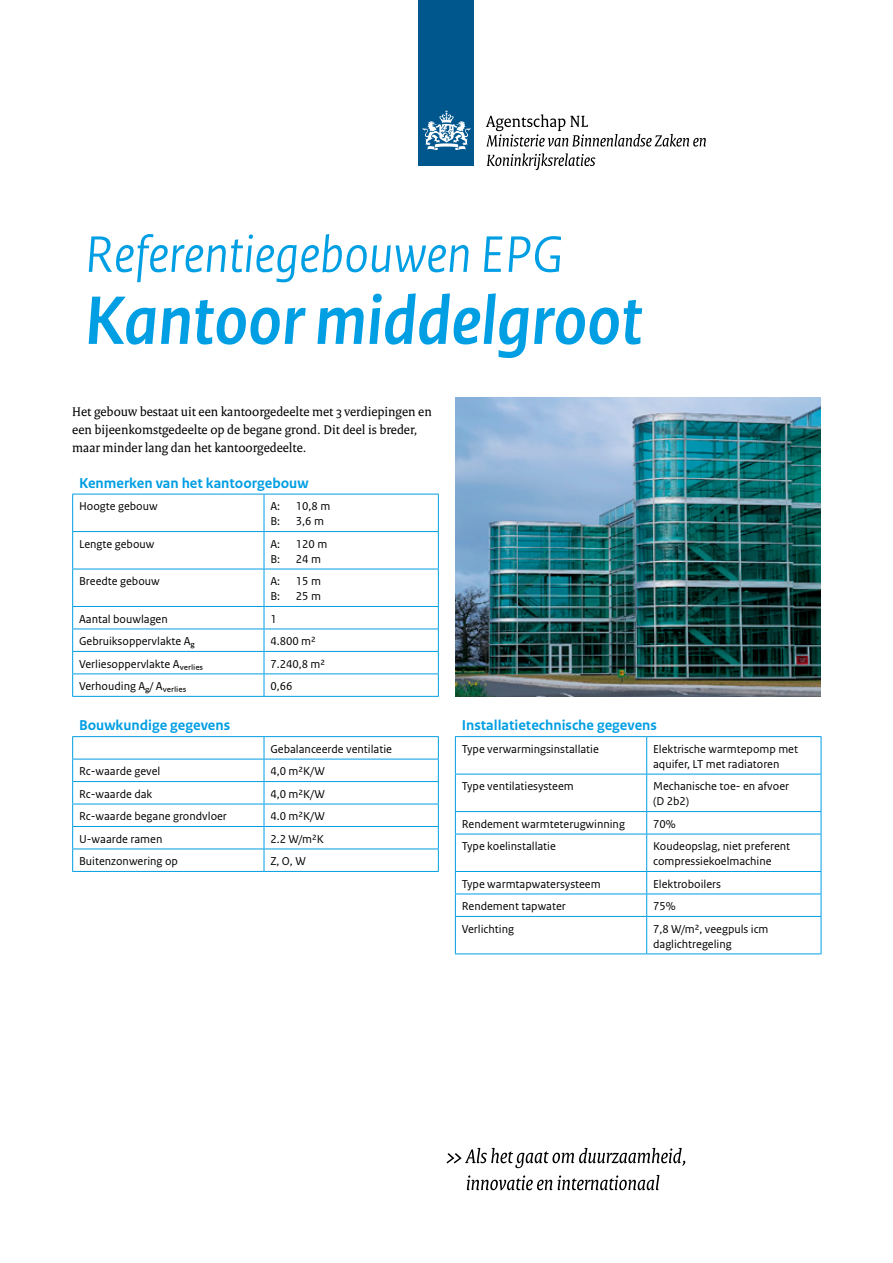
<style>
.page{position:relative;width:893px;height:1263px;background:#fff}
.page>*{position:absolute;margin:0;border:0;box-sizing:border-box;transform-origin:0 0}
.t1{font:italic 700 72px "Rijksoverheid Sans Heading";color:#009ee3}
.t2{font:italic 54px "Rijksoverheid Sans Heading";color:#009ee3}
.t3{font:700 15px "Rijksoverheid Sans Text";color:#009ee3}
.t4{font:13.5px/18px "Rijksoverheid Serif";color:#000}
.t5{font:12px/15px "Rijksoverheid Sans Text";color:#000}
</style>
<div class="page">
<svg style="left:467px;top:1175px;width:192px;height:15px"></svg>
<svg style="left:446px;top:1148px;width:239px;height:20px"></svg>
<div style="left:419px;top:0;width:55px;height:166px;background:#00578e"></div>
<svg style="left:423px;top:110px;width:47px;height:40px"></svg>
<svg style="left:486px;top:114px;width:220px;height:33px"></svg>
<svg style="left:487px;top:153px;width:108px;height:17px"></svg>
<img style="left:455px;top:398px;width:366px;height:299px">
<hr style="left:264px;top:494px;width:1px;height:37px;background:#009ee3">
<hr style="left:72px;top:531px;width:192px;height:1px;background:#009ee3">
<hr style="left:264px;top:531px;width:175px;height:1px;background:#009ee3">
<hr style="left:264px;top:532px;width:1px;height:37px;background:#009ee3">
<hr style="left:72px;top:569px;width:192px;height:1px;background:#009ee3">
<hr style="left:264px;top:569px;width:175px;height:1px;background:#009ee3">
<hr style="left:264px;top:569px;width:1px;height:37px;background:#009ee3">
<hr style="left:72px;top:606px;width:192px;height:1px;background:#009ee3">
<hr style="left:264px;top:606px;width:175px;height:1px;background:#009ee3">
<hr style="left:72px;top:629px;width:192px;height:1px;background:#009ee3">
<hr style="left:264px;top:629px;width:175px;height:1px;background:#009ee3">
<hr style="left:72px;top:651px;width:192px;height:1px;background:#009ee3">
<hr style="left:264px;top:651px;width:175px;height:1px;background:#009ee3">
<hr style="left:72px;top:673px;width:192px;height:1px;background:#009ee3">
<hr style="left:264px;top:673px;width:175px;height:1px;background:#009ee3">
<svg style="left:264px;top:607px;width:1px;height:89px"></svg>
<hr style="left:72px;top:494px;width:1px;height:37px;background:#009ee3">
<hr style="left:438px;top:494px;width:1px;height:37px;background:#009ee3">
<hr style="left:72px;top:532px;width:1px;height:37px;background:#009ee3">
<hr style="left:438px;top:532px;width:1px;height:37px;background:#009ee3">
<hr style="left:72px;top:569px;width:1px;height:37px;background:#009ee3">
<hr style="left:438px;top:569px;width:1px;height:37px;background:#009ee3">
<svg style="left:72px;top:607px;width:1px;height:89px"></svg>
<svg style="left:438px;top:607px;width:1px;height:89px"></svg>
<hr style="left:72px;top:696px;width:192px;height:1px;background:#009ee3">
<hr style="left:264px;top:696px;width:175px;height:1px;background:#009ee3">
<hr style="left:72px;top:494px;width:192px;height:1px;background:#009ee3">
<hr style="left:264px;top:494px;width:175px;height:1px;background:#009ee3">
<hr style="left:72px;top:759px;width:192px;height:1px;background:#009ee3">
<hr style="left:264px;top:759px;width:175px;height:1px;background:#009ee3">
<hr style="left:72px;top:781px;width:192px;height:1px;background:#009ee3">
<hr style="left:264px;top:781px;width:175px;height:1px;background:#009ee3">
<hr style="left:72px;top:804px;width:192px;height:1px;background:#009ee3">
<hr style="left:264px;top:804px;width:175px;height:1px;background:#009ee3">
<hr style="left:72px;top:826px;width:192px;height:1px;background:#009ee3">
<hr style="left:264px;top:826px;width:175px;height:1px;background:#009ee3">
<hr style="left:72px;top:848px;width:192px;height:1px;background:#009ee3">
<hr style="left:264px;top:848px;width:175px;height:1px;background:#009ee3">
<svg style="left:264px;top:737px;width:1px;height:134px"></svg>
<svg style="left:72px;top:737px;width:1px;height:134px"></svg>
<svg style="left:438px;top:737px;width:1px;height:134px"></svg>
<hr style="left:72px;top:871px;width:192px;height:1px;background:#009ee3">
<hr style="left:264px;top:871px;width:175px;height:1px;background:#009ee3">
<hr style="left:72px;top:736px;width:192px;height:1px;background:#009ee3">
<hr style="left:264px;top:736px;width:175px;height:1px;background:#009ee3">
<hr style="left:646px;top:737px;width:1px;height:37px;background:#009ee3">
<hr style="left:455px;top:774px;width:192px;height:1px;background:#009ee3">
<hr style="left:647px;top:774px;width:174px;height:1px;background:#009ee3">
<hr style="left:646px;top:774px;width:1px;height:37px;background:#009ee3">
<hr style="left:455px;top:811px;width:192px;height:1px;background:#009ee3">
<hr style="left:647px;top:811px;width:174px;height:1px;background:#009ee3">
<svg style="left:646px;top:812px;width:1px;height:22px"></svg>
<hr style="left:455px;top:834px;width:192px;height:1px;background:#009ee3">
<hr style="left:647px;top:834px;width:174px;height:1px;background:#009ee3">
<hr style="left:646px;top:834px;width:1px;height:37px;background:#009ee3">
<hr style="left:455px;top:871px;width:192px;height:1px;background:#009ee3">
<hr style="left:647px;top:871px;width:174px;height:1px;background:#009ee3">
<hr style="left:455px;top:893px;width:192px;height:1px;background:#009ee3">
<hr style="left:647px;top:893px;width:174px;height:1px;background:#009ee3">
<svg style="left:646px;top:872px;width:1px;height:44px"></svg>
<hr style="left:455px;top:916px;width:192px;height:1px;background:#009ee3">
<hr style="left:647px;top:916px;width:174px;height:1px;background:#009ee3">
<hr style="left:646px;top:917px;width:1px;height:36px;background:#009ee3">
<hr style="left:455px;top:737px;width:1px;height:37px;background:#009ee3">
<hr style="left:821px;top:737px;width:1px;height:37px;background:#009ee3">
<hr style="left:455px;top:774px;width:1px;height:37px;background:#009ee3">
<hr style="left:821px;top:774px;width:1px;height:37px;background:#009ee3">
<svg style="left:455px;top:812px;width:1px;height:22px"></svg>
<svg style="left:821px;top:812px;width:1px;height:22px"></svg>
<hr style="left:455px;top:834px;width:1px;height:37px;background:#009ee3">
<hr style="left:821px;top:834px;width:1px;height:37px;background:#009ee3">
<svg style="left:455px;top:872px;width:1px;height:44px"></svg>
<svg style="left:821px;top:872px;width:1px;height:44px"></svg>
<hr style="left:455px;top:917px;width:1px;height:36px;background:#009ee3">
<hr style="left:821px;top:917px;width:1px;height:36px;background:#009ee3">
<hr style="left:455px;top:953px;width:192px;height:1px;background:#009ee3">
<hr style="left:647px;top:953px;width:174px;height:1px;background:#009ee3">
<hr style="left:455px;top:736px;width:192px;height:1px;background:#009ee3">
<hr style="left:647px;top:736px;width:174px;height:1px;background:#009ee3">
<h2 class="t2" style="left:85px;top:224px;width:480px">Referentiegebouwen EPG</h2>
<h1 class="t1" style="left:85px;top:280px;width:559px">Kantoor middelgroot</h1>
<p class="t4" style="left:72px;top:402px;width:361px">Het gebouw bestaat uit een kantoorgedeelte met 3 verdiepingen en een bijeenkomstgedeelte op de begane grond. Dit deel is breder, maar minder lang dan het kantoorgedeelte.</p>
<p class="t3" style="left:79px;top:474px;width:231px">Kenmerken van het kantoorgebouw</p>
<p class="t5" style="left:79px;top:499px;width:80px">Hoogte gebouw</p>
<p class="t5" style="left:270px;top:499px;width:11px">A:</p>
<p class="t5" style="left:296px;top:499px;width:36px">10,8 m</p>
<p class="t5" style="left:270px;top:514px;width:11px">B:</p>
<p class="t5" style="left:296px;top:514px;width:30px">3,6 m</p>
<p class="t5" style="left:79px;top:536px;width:77px">Lengte gebouw</p>
<p class="t5" style="left:270px;top:536px;width:11px">A:</p>
<p class="t5" style="left:296px;top:536px;width:33px">120 m</p>
<p class="t5" style="left:270px;top:551px;width:11px">B:</p>
<p class="t5" style="left:296px;top:551px;width:27px">24 m</p>
<p class="t5" style="left:79px;top:574px;width:82px">Breedte gebouw</p>
<p class="t5" style="left:270px;top:574px;width:11px">A:</p>
<p class="t5" style="left:296px;top:574px;width:27px">15 m</p>
<p class="t5" style="left:270px;top:589px;width:11px">B:</p>
<p class="t5" style="left:296px;top:589px;width:27px">25 m</p>
<p class="t5" style="left:79px;top:611px;width:90px">Aantal bouwlagen</p>
<p class="t5" style="left:270px;top:611px;width:8px">1</p>
<p class="t5" style="left:79px;top:634px;width:117px">Gebruiksoppervlakte Ag</p>
<p class="t5" style="left:270px;top:634px;width:47px">4.800 m2</p>
<p class="t5" style="left:79px;top:656px;width:126px">Verliesoppervlakte Averlies</p>
<p class="t5" style="left:270px;top:656px;width:56px">7.240,8 m2</p>
<p class="t5" style="left:79px;top:679px;width:109px">Verhouding Ag/ Averlies</p>
<p class="t5" style="left:270px;top:679px;width:24px">0,66</p>
<p class="t3" style="left:79px;top:717px;width:153px">Bouwkundige gegevens</p>
<p class="t5" style="left:270px;top:741px;width:123px">Gebalanceerde ventilatie</p>
<p class="t5" style="left:79px;top:764px;width:83px">Rc-waarde gevel</p>
<p class="t5" style="left:270px;top:764px;width:56px">4,0 m2K/W</p>
<p class="t5" style="left:79px;top:786px;width:75px">Rc-waarde dak</p>
<p class="t5" style="left:270px;top:786px;width:56px">4,0 m2K/W</p>
<p class="t5" style="left:79px;top:809px;width:149px">Rc-waarde begane grondvloer</p>
<p class="t5" style="left:270px;top:809px;width:56px">4.0 m2K/W</p>
<p class="t5" style="left:79px;top:831px;width:85px">U-waarde ramen</p>
<p class="t5" style="left:270px;top:831px;width:55px">2.2 W/m2K</p>
<p class="t5" style="left:79px;top:854px;width:100px">Buitenzonwering op</p>
<p class="t5" style="left:270px;top:854px;width:37px">Z, O, W</p>
<p class="t3" style="left:462px;top:717px;width:197px">Installatietechnische gegevens</p>
<p class="t5" style="left:462px;top:741px;width:139px">Type verwarmingsinstallatie</p>
<p class="t5" style="left:653px;top:741px;width:146px">Elektrische warmtepomp met aquifer, LT met radiatoren</p>
<p class="t5" style="left:462px;top:779px;width:114px">Type ventilatiesysteem</p>
<p class="t5" style="left:653px;top:779px;width:137px">Mechanische toe- en afvoer (D 2b2)</p>
<p class="t5" style="left:462px;top:816px;width:165px">Rendement warmteterugwinning</p>
<p class="t5" style="left:653px;top:816px;width:24px">70%</p>
<p class="t5" style="left:462px;top:839px;width:96px">Type koelinstallatie</p>
<p class="t5" style="left:653px;top:839px;width:139px">Koudeopslag, niet preferent compressiekoelmachine</p>
<p class="t5" style="left:462px;top:876px;width:140px">Type warmtapwatersysteem</p>
<p class="t5" style="left:653px;top:876px;width:69px">Elektroboilers</p>
<p class="t5" style="left:462px;top:899px;width:106px">Rendement tapwater</p>
<p class="t5" style="left:653px;top:899px;width:24px">75%</p>
<p class="t5" style="left:462px;top:921px;width:54px">Verlichting</p>
<p class="t5" style="left:653px;top:921px;width:117px">7,8 W/m2, veegpuls icm daglichtregeling</p>
</div>
